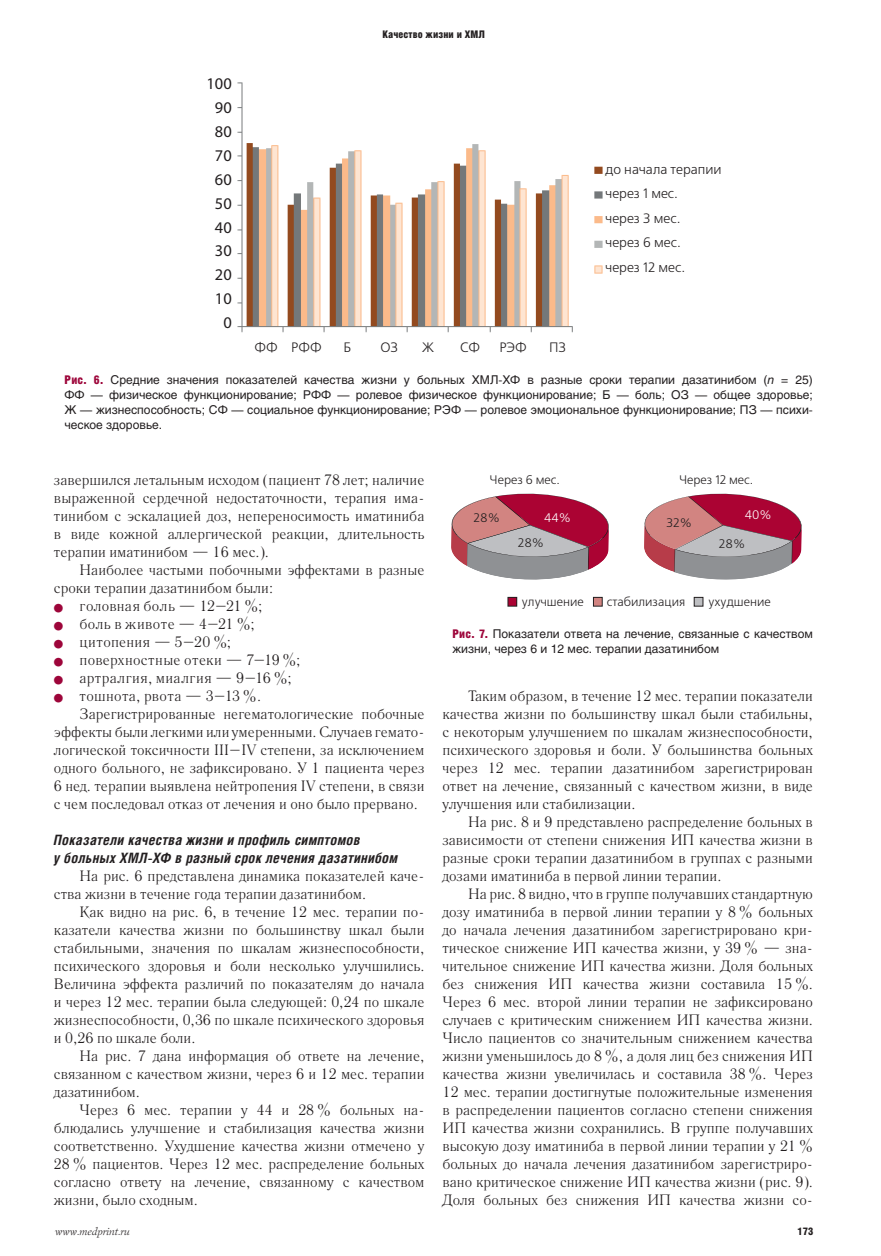
<style>
.page{position:relative;width:881px;height:1256px;background:#fff}
.page>*{position:absolute;margin:0;border:0;box-sizing:border-box;transform-origin:0 0}
.t1{font:16.35px/23.9px "Myriad Pro";color:#231f20;text-align:right}
.t2{font:15px/18px "Literaturnaya C";color:#231f20;text-align:justify}
.t3{font:15px "Literaturnaya C";letter-spacing:.03em;color:#231f20}
.t4{font:15px "Literaturnaya C";letter-spacing:.02em;color:#231f20}
.t5{font:15px "Literaturnaya C";letter-spacing:.025em;color:#231f20}
.t6{font:italic 700 14.25px/18px "Helios Cond";letter-spacing:.025em;color:#231f20}
.t7{font:13.65px/24.6px "Free Set C";color:#231f20}
.t8{font:12.45px "Free Set C";color:#231f20}
.t9{font:12.45px "Free Set C";color:#fff}
.t10{font:12px/15px "Helios";color:#231f20;text-align:justify}
.t11{font:900 10.5px "Helios Cond";letter-spacing:.005em;color:#231f20}
.t12{font:italic 10.5px "Lazurski C";color:#231f20}
.s1{font-family:"Helios Cond";font-weight:900;color:#9d053a}
.s2{font-style:italic}
.s3{color:#9d053a}
</style>
<div class="page">
<img style="left:237px;top:82px;width:368px;height:251px">
<div style="left:508px;top:597px;width:8px;height:9px;background:#ab0333"></div>
<div style="left:507px;top:597px;width:10px;height:9px;border:1px solid #231f20"></div>
<div style="left:593px;top:597px;width:9px;height:9px;background:#d28481"></div>
<div style="left:593px;top:597px;width:9px;height:9px;border:1px solid #231f20"></div>
<div style="left:694px;top:597px;width:8px;height:9px;background:#bebfc2"></div>
<div style="left:693px;top:597px;width:10px;height:9px;border:1px solid #231f20"></div>
<svg style="left:451px;top:493px;width:158px;height:87px"></svg>
<svg style="left:644px;top:493px;width:157px;height:87px"></svg>
<p class="t1" style="left:206px;top:72px;width:27px">100<br>90<br>80<br>70<br>60<br>50<br>40<br>30<br>20<br>10<br>0</p>
<p class="t11" style="left:382px;top:31px;width:104px">Качество жизни и ХМЛ</p>
<p class="t7" style="left:605px;top:158px;width:118px">до начала терапии через 1 мес.<br>через 3 мес.<br>через 6 мес.<br>через 12 мес.</p>
<p class="t7" style="left:254px;top:336px;width:69px">ФФ РФФ</p>
<p class="t7" style="left:343px;top:336px;width:9px">Б</p>
<p class="t7" style="left:380px;top:336px;width:19px">ОЗ</p>
<p class="t7" style="left:422px;top:336px;width:13px">Ж</p>
<p class="t7" style="left:460px;top:336px;width:21px">СФ</p>
<p class="t7" style="left:499px;top:336px;width:29px">РЭФ</p>
<p class="t7" style="left:549px;top:336px;width:18px">ПЗ</p>
<p class="t10" style="left:64px;top:373px;width:749px"><span class="s1">Рис. 6.</span> Средние значения показателей качества жизни у больных ХМЛ-ХФ в разные сроки терапии дазатинибом (<span class="s2">n</span> = 25)<br>ФФ — физическое функционирование; РФФ — ролевое физическое функционирование; Б — боль; ОЗ — общее здоровье; Ж — жизнеспособность; СФ — социальное функционирование; РЭФ — ролевое эмоциональное функционирование; ПЗ — психи&shy;ческое здоровье.</p>
<p class="t2" style="left:54px;top:472px;width:372px">завершился летальным исходом (пациент 78 лет; наличие выраженной сердечной недостаточности, терапия има&shy;тинибом с эскалацией доз, непереносимость иматиниба в виде кожной аллергической реакции, длительность терапии иматинибом — 16 мес.).</p>
<p class="t2" style="left:54px;top:562px;width:372px;text-indent:26px">Наиболее частыми побочными эффектами в разные сроки терапии дазатинибом были:</p>
<p class="t4" style="left:54px;top:600px;width:210px"><span class="s3">●</span> головная боль — 12–21 %;</p>
<p class="t3" style="left:54px;top:618px;width:202px"><span class="s3">●</span> боль в животе — 4–21 %;</p>
<p class="t3" style="left:54px;top:636px;width:179px"><span class="s3">●</span> цитопения — 5–20 %;</p>
<p class="t4" style="left:54px;top:654px;width:248px"><span class="s3">●</span> поверхностные отеки — 7–19 %;</p>
<p class="t3" style="left:54px;top:672px;width:239px"><span class="s3">●</span> артралгия, миалгия — 9–16 %;</p>
<p class="t5" style="left:54px;top:690px;width:208px"><span class="s3">●</span> тошнота, рвота — 3–13 %.</p>
<p class="t2" style="left:79px;top:706px;width:346px">Зарегистрированные негематологические побочные</p>
<p class="t2" style="left:54px;top:724px;width:372px">эффекты были легкими или умеренными. Случаев гемато-</p>
<p class="t2" style="left:54px;top:742px;width:372px">логической токсичности III–IV степени, за исключением</p>
<p class="t2" style="left:54px;top:760px;width:372px">одного больного, не зафиксировано. У 1 пациента через</p>
<p class="t2" style="left:54px;top:778px;width:372px">6 нед. терапии выявлена нейтропения IV степени, в связи</p>
<p class="t2" style="left:54px;top:796px;width:365px">с чем последовал отказ от лечения и оно было прервано.</p>
<p class="t6" style="left:54px;top:832px;width:345px">Показатели качества жизни и профиль симптомов<br>у больных ХМЛ-ХФ в разный срок лечения дазатинибом</p>
<p class="t2" style="left:54px;top:868px;width:372px;text-indent:26px">На рис. 6 представлена динамика показателей каче&shy;ства жизни в течение года терапии дазатинибом.</p>
<p class="t2" style="left:54px;top:904px;width:372px;text-indent:26px">Как видно на рис. 6, в течение 12 мес. терапии по&shy;казатели качества жизни по большинству шкал были стабильными, значения по шкалам жизнеспособности, психического здоровья и боли несколько улучшились.<br>Величина эффекта различий по показателям до начала и через 12 мес. терапии была следующей: 0,24 по шкале жизнеспособности, 0,36 по шкале психического здоровья и 0,26 по шкале боли.</p>
<p class="t2" style="left:54px;top:1048px;width:372px;text-indent:26px">На рис. 7 дана информация об ответе на лечение, связанном с качеством жизни, через 6 и 12 мес. терапии дазатинибом.</p>
<p class="t2" style="left:54px;top:1102px;width:372px;text-indent:26px">Через 6 мес. терапии у 44 и 28 % больных на&shy;блюдались улучшение и стабилизация качества жизни соответственно. Ухудшение качества жизни отмечено у 28 % пациентов. Через 12 мес. распределение больных согласно ответу на лечение, связанному с качеством жизни, было сходным.</p>
<p class="t12" style="left:54px;top:1226px;width:76px">www.medprint.ru</p>
<p class="t8" style="left:489px;top:475px;width:72px">Через 6 мес.</p>
<p class="t8" style="left:679px;top:475px;width:75px">Через 12 мес.</p>
<p class="t9" style="left:744px;top:508px;width:28px">40%</p>
<p class="t8" style="left:473px;top:511px;width:28px">28%</p>
<p class="t9" style="left:544px;top:511px;width:28px">44%</p>
<p class="t8" style="left:517px;top:536px;width:28px">28%</p>
<p class="t8" style="left:718px;top:536px;width:28px">28%</p>
<p class="t8" style="left:666px;top:516px;width:27px">32%</p>
<p class="t8" style="left:521px;top:597px;width:63px">улучшение</p>
<p class="t8" style="left:606px;top:597px;width:80px">стабилизация</p>
<p class="t8" style="left:708px;top:597px;width:64px">ухудшение</p>
<p class="t10" style="left:452px;top:627px;width:362px"><span class="s1">Рис. 7.</span> Показатели ответа на лечение, связанные с качеством жизни, через 6 и 12 мес. терапии дазатинибом</p>
<p class="t2" style="left:442px;top:688px;width:372px;text-indent:26px">Таким образом, в течение 12 мес. терапии показатели качества жизни по большинству шкал были стабильны, с некоторым улучшением по шкалам жизнеспособности, психического здоровья и боли. У большинства больных через 12 мес. терапии дазатинибом зарегистрирован ответ на лечение, связанный с качеством жизни, в виде улучшения или стабилизации.</p>
<p class="t2" style="left:442px;top:814px;width:372px;text-indent:26px">На рис. 8 и 9 представлено распределение больных в зависимости от степени снижения ИП качества жизни в разные сроки терапии дазатинибом в группах с разными дозами иматиниба в первой линии терапии.</p>
<p class="t2" style="left:442px;top:886px;width:372px;text-indent:26px">На рис. 8 видно, что в группе получавших стандартную дозу иматиниба в первой линии терапии у 8 % больных до начала лечения дазатинибом зарегистрировано кри&shy;тическое снижение ИП качества жизни, у 39 % — зна&shy;чительное снижение ИП качества жизни. Доля больных без снижения ИП качества жизни составила 15 %.<br>Через 6 мес. второй линии терапии не зафиксировано случаев с критическим снижением ИП качества жизни.<br>Число пациентов со значительным снижением качества жизни уменьшилось до 8 %, а доля лиц без снижения ИП качества жизни увеличилась и составила 38 %. Через 12 мес. терапии достигнутые положительные изменения в распределении пациентов согласно степени снижения ИП качества жизни сохранились. В группе получавших высокую дозу иматиниба в первой линии терапии у 21 % больных до начала лечения дазатинибом зарегистриро&shy;вано критическое снижение ИП качества жизни (рис. 9).<br>Доля больных без снижения ИП качества жизни со-</p>
<p class="t11" style="left:797px;top:1227px;width:17px">173</p>
</div>
